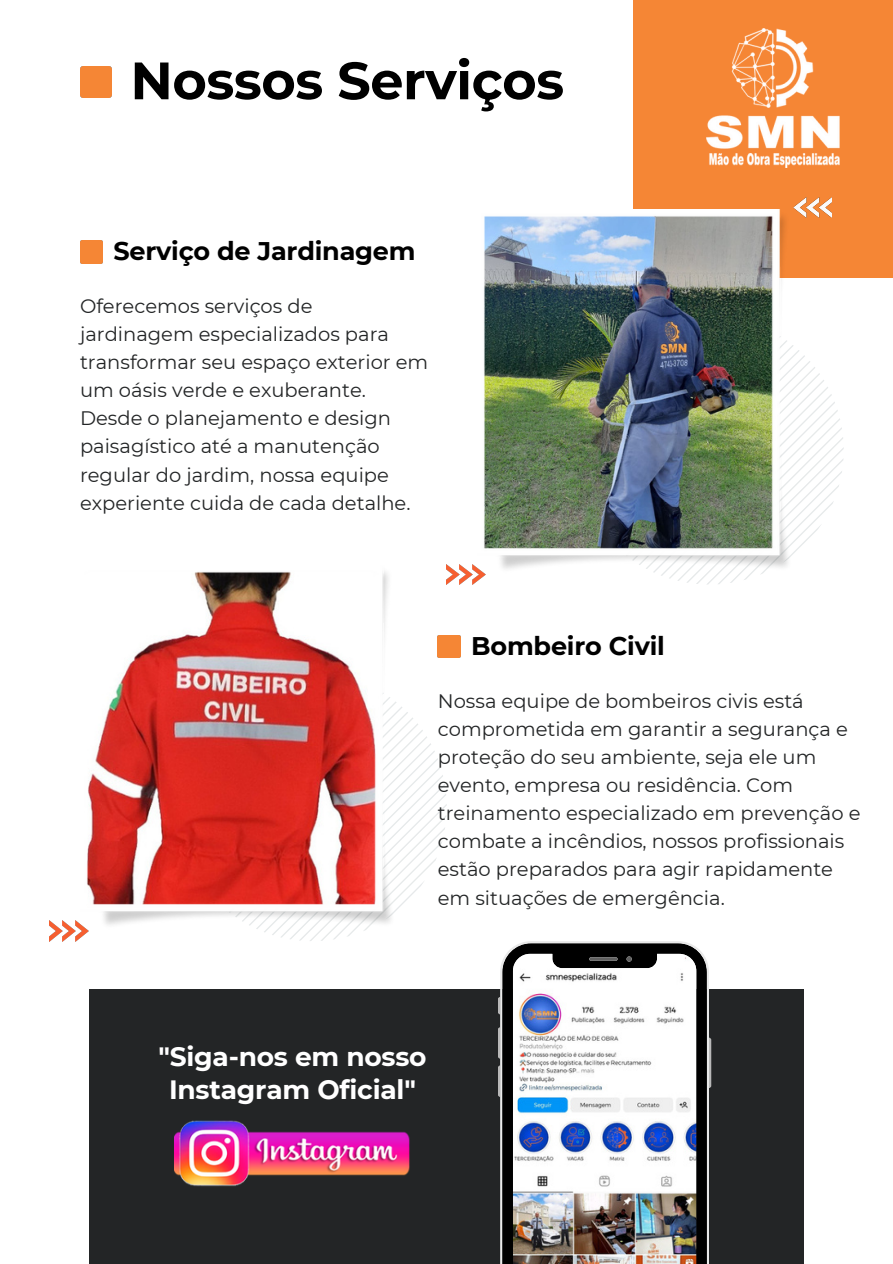
<style>
.page{position:relative;width:893px;height:1264px;background:#fff}
.page>*{position:absolute;margin:0;border:0;box-sizing:border-box;transform-origin:0 0}
.t1{font:700 52.5px "Montserrat";letter-spacing:-.01em;color:#000}
.t2{font:700 26.4px/33.8px "Montserrat";letter-spacing:-.01em;color:#fff;text-align:center}
.t3{font:700 25.5px "Montserrat";letter-spacing:-.01em;color:#000}
.t4{font:19.5px/28.2px "Montserrat";color:#232526}
</style>
<div class="page">
<img style="left:80px;top:66px;width:31px;height:32px">
<div style="left:633px;top:0;width:259px;height:278px;background:#f58635"></div>
<div style="left:89px;top:989px;width:714px;height:274px;background:#232526"></div>
<svg style="left:498px;top:997px;width:2px;height:17px"></svg>
<svg style="left:498px;top:1027px;width:2px;height:31px"></svg>
<svg style="left:498px;top:1065px;width:2px;height:31px"></svg>
<svg style="left:709px;top:1037px;width:2px;height:50px"></svg>
<img style="left:500px;top:941px;width:209px;height:322px">
<img style="left:80px;top:240px;width:22px;height:23px">
<svg style="left:661px;top:345px;width:182px;height:239px"></svg>
<img style="left:484px;top:209px;width:308px;height:364px">
<img style="left:793px;top:197px;width:38px;height:21px">
<img style="left:446px;top:564px;width:39px;height:20px">
<svg style="left:264px;top:702px;width:182px;height:239px"></svg>
<img style="left:87px;top:571px;width:308px;height:358px">
<img style="left:50px;top:921px;width:38px;height:20px">
<img style="left:438px;top:635px;width:22px;height:23px">
<img style="left:706px;top:28px;width:133px;height:140px">
<img style="left:175px;top:1120px;width:235px;height:67px">
<h1 class="t1" style="left:130px;top:48px;width:435px">Nossos Serviços</h1>
<h3 class="t3" style="left:113px;top:235px;width:303px">Serviço de Jardinagem</h3>
<p class="t4" style="left:80px;top:292px;width:350px">Oferecemos serviços de jardinagem especializados para transformar seu espaço exterior em um oásis verde e exuberante.<br>Desde o planejamento e design paisagístico até a manutenção regular do jardim, nossa equipe experiente cuida de cada detalhe.</p>
<h3 class="t3" style="left:471px;top:630px;width:195px">Bombeiro Civil</h3>
<p class="t4" style="left:438px;top:686px;width:424px">Nossa equipe de bombeiros civis está comprometida em garantir a segurança e proteção do seu ambiente, seja ele um evento, empresa ou residência. Com treinamento especializado em prevenção e combate a incêndios, nossos profissionais estão preparados para agir rapidamente em situações de emergência.</p>
<h2 class="t2" style="left:158px;top:1039px;width:269px">"Siga-nos em nosso<br>Instagram Oficial"</h2>
</div>
